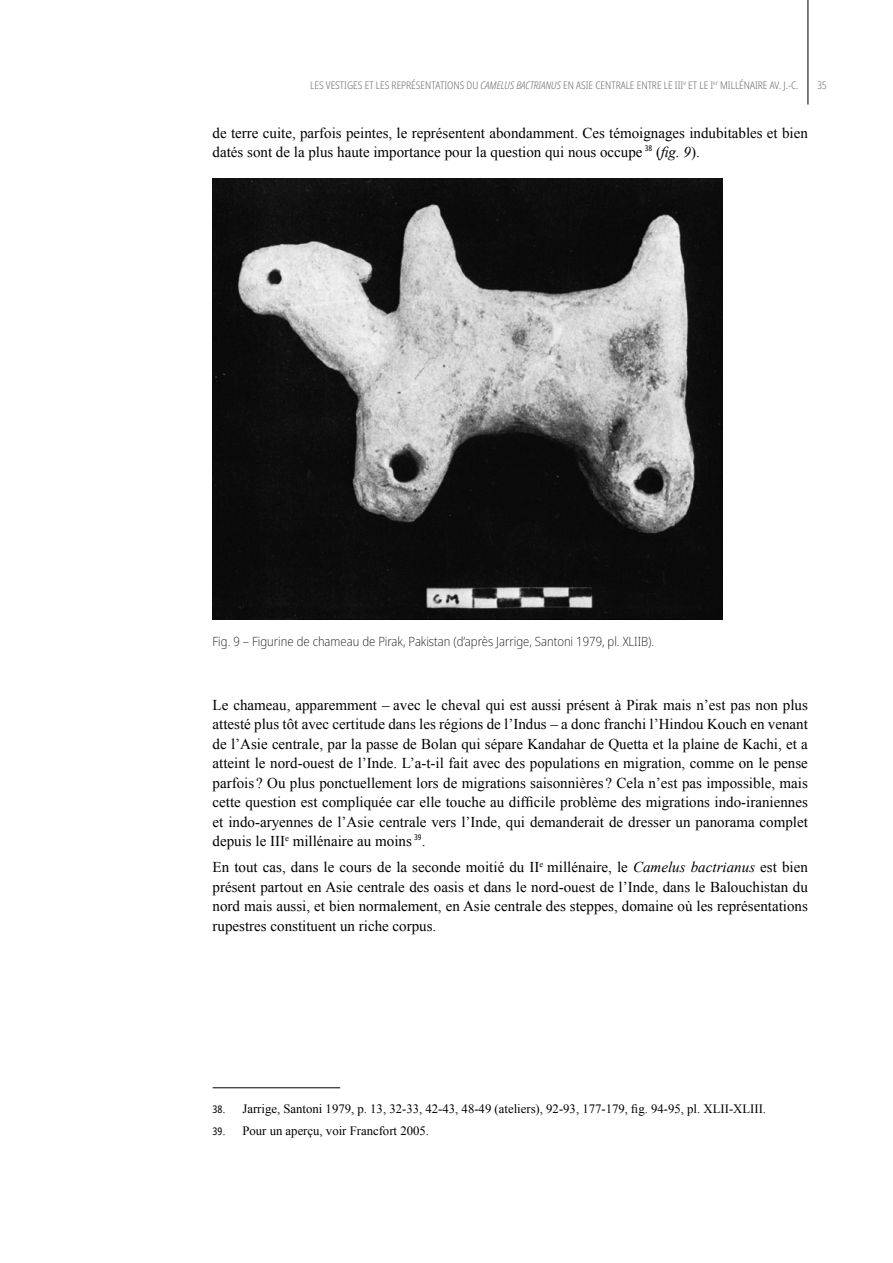
<style>
.page{position:relative;width:893px;height:1263px;background:#fff}
.page>*{position:absolute;margin:0;border:0;box-sizing:border-box;transform-origin:0 0}
.t1{font:15px/19.5px "Times New Roman";color:#000;text-align:justify}
.t2{font:12.75px "Times New Roman";color:#000}
.t3{font:200 semi-condensed 12.75px "Noto Sans";color:#000}
.t4{font:300 condensed 10.5px "Noto Sans";color:#706f6f}
.s1{font-style:italic}
.s2{font-family:"Noto Sans";font-stretch:condensed;font-size:10.5px}
</style>
<div class="page">
<hr style="left:808px;top:0;width:1px;height:105px;background:#000">
<hr style="left:213px;top:1087px;width:127px;height:1px;background:#000">
<img style="left:213px;top:179px;width:510px;height:441px">
<p class="t4" style="left:310px;top:78px;width:490px">LES VESTIGES ET LES REPRÉSENTATIONS DU <span class="s1">CAMELUS BACTRIANUS</span> EN ASIE CENTRALE ENTRE LE III<sup>e</sup> ET LE I<sup>er</sup> MILLÉNAIRE AV. J.-C.</p>
<p class="t4" style="left:817px;top:78px;width:11px">35</p>
<p class="t1" style="left:213px;top:123px;width:597px">de terre cuite, parfois peintes, le représentent abondamment. Ces témoignages indubitables et bien datés sont de la plus haute importance pour la question qui nous occupe <sup>38</sup> (<span class="s1">fig. 9</span>).</p>
<p class="t3" style="left:213px;top:632px;width:443px">Fig. 9 – Figurine de chameau de Pirak, Pakistan (d’après Jarrige, Santoni 1979, pl. XLIIB).</p>
<p class="t1" style="left:213px;top:695px;width:597px">Le chameau, apparemment – avec le cheval qui est aussi présent à Pirak mais n’est pas non plus attesté plus tôt avec certitude dans les régions de l’Indus – a donc franchi l’Hindou Kouch en venant de l’Asie centrale, par la passe de Bolan qui sépare Kandahar de Quetta et la plaine de Kachi, et a atteint le nord‑ouest de l’Inde. L’a‑t‑il fait avec des populations en migration, comme on le pense parfois ? Ou plus ponctuellement lors de migrations saisonnières ? Cela n’est pas impossible, mais cette question est compliquée car elle touche au difficile problème des migrations indo‑iraniennes et indo‑aryennes de l’Asie centrale vers l’Inde, qui demanderait de dresser un panorama complet depuis le III<sup>e</sup> millénaire au moins <sup>39</sup>.</p>
<p class="t1" style="left:213px;top:857px;width:597px">En tout cas, dans le cours de la seconde moitié du II<sup>e</sup> millénaire, le <span class="s1">Camelus bactrianus</span> est bien présent partout en Asie centrale des oasis et dans le nord‑ouest de l’Inde, dans le Balouchistan du nord mais aussi, et bien normalement, en Asie centrale des steppes, domaine où les représentations rupestres constituent un riche corpus.</p>
<p class="t2" style="left:213px;top:1100px;width:555px"><span class="s2">38</span>. Jarrige, Santoni 1979, p. 13, 32‑33, 42‑43, 48‑49 (ateliers), 92‑93, 177‑179, fig. 94‑95, pl. XLII‑XLIII.</p>
<p class="t2" style="left:213px;top:1122px;width:218px"><span class="s2">39</span>. Pour un aperçu, voir Francfort 2005.</p>
</div>
